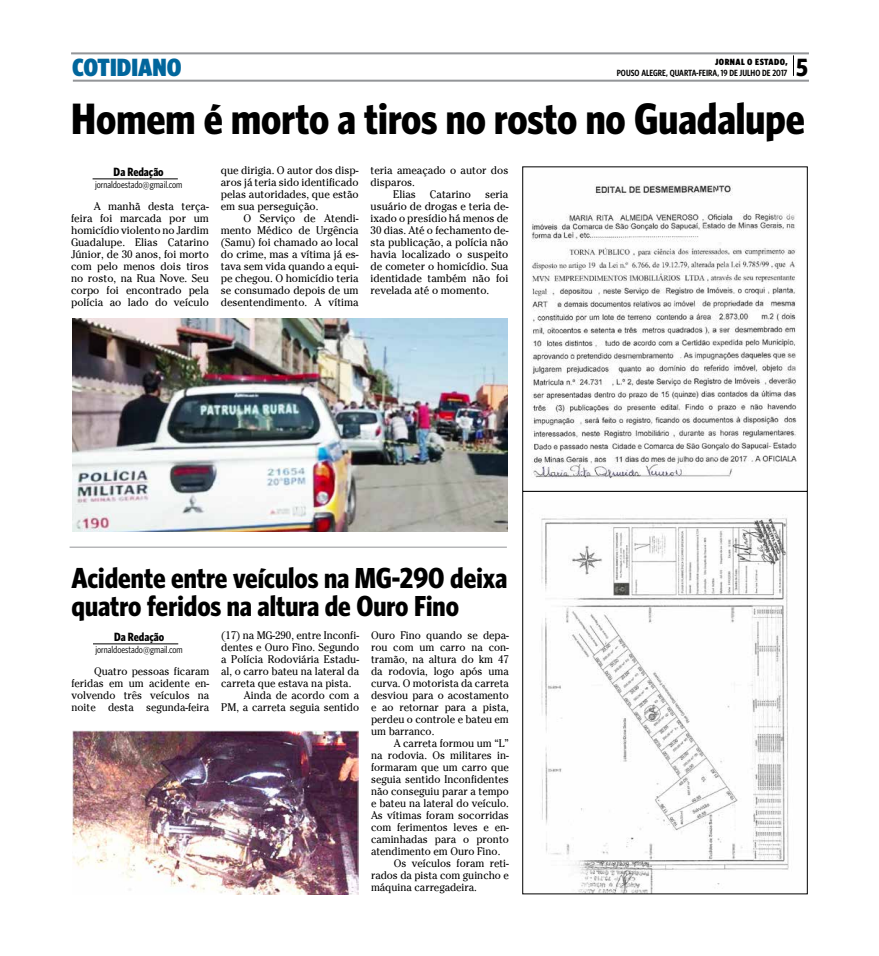
<style>
.page{position:relative;width:879px;height:956px;background:#fff}
.page>*{position:absolute;margin:0;border:0;box-sizing:border-box;transform-origin:0 0}
.t1{font:700 44px "Whitney Condensed";color:#000}
.t2{font:700 29px/28px "Whitney Condensed";color:#000}
.t3{font:900 25px "Whitney Condensed";color:#01669c}
.t4{font:700 25px "Whitney Condensed";color:#000}
.t5{font:700 12px "Whitney Condensed";color:#000}
.t6{font:11px/12px "Cheltenham Cnd N";color:#000;text-align:justify;scale:1.11 1}
.t7{font:11px/12px "Cheltenham Cnd N";color:#000;text-align:justify;scale:1.13 1}
.t8{font:10px "Whitney Condensed";color:#000}
.t9{font:600 9px "Whitney Condensed";color:#000}
.t10{font:900 9px "Whitney Condensed";letter-spacing:.05em;color:#000}
</style>
<div class="page">
<svg style="left:793px;top:55px;width:1px;height:21px"></svg>
<hr style="left:73px;top:80px;width:736px;height:2px;background:#939598">
<hr style="left:71px;top:52px;width:738px;height:2px;background:#939598">
<hr style="left:93px;top:179px;width:85px;height:1px;background:#000">
<hr style="left:70px;top:547px;width:437px;height:1px;background:#939598">
<img style="left:531px;top:184px;width:266px;height:707px">
<div style="left:522px;top:491px;width:285px;height:402px;border:1px solid #000"></div>
<img style="left:72px;top:319px;width:436px;height:212px">
<hr style="left:93px;top:643px;width:85px;height:1px;background:#000">
<img style="left:72px;top:730px;width:286px;height:163px">
<h3 class="t3" style="left:72px;top:52px;width:111px">COTIDIANO</h3>
<p class="t9" style="left:617px;top:67px;width:172px">POUSO ALEGRE, QUARTA-FEIRA, 19 DE JULHO DE 2017</p>
<h1 class="t1" style="left:71px;top:93px;width:735px">Homem é morto a tiros no rosto no Guadalupe</h1>
<p class="t10" style="left:715px;top:56px;width:74px">JORNAL O ESTADO,</p>
<h3 class="t4" style="left:796px;top:53px;width:13px">5</h3>
<p class="t5" style="left:114px;top:164px;width:52px">Da Redação</p>
<p class="t8" style="left:95px;top:178px;width:89px">jornaldoestado@gmail.com</p>
<p class="t7" style="left:71px;top:200px;width:123px;text-indent:23px">A manhã desta terça&shy;feira foi marcada por um homicídio violento no Jardim Guadalupe. Elias Catarino Júnior, de 30 anos, foi morto com pelo menos dois tiros no rosto, na Rua Nove. Seu corpo foi encontrado pela polícia ao lado do veículo</p>
<p class="t7" style="left:221px;top:164px;width:123px">que dirigia. O autor dos disp&shy;aros já teria sido identificado pelas autoridades, que estão em sua perseguição.</p>
<p class="t7" style="left:221px;top:212px;width:123px;text-indent:23px">O Serviço de Atendi&shy;mento Médico de Urgência (Samu) foi chamado ao local do crime, mas a vítima já es&shy;tava sem vida quando a equi&shy;pe chegou. O homicídio teria se consumado depois de um desentendimento. A vítima</p>
<p class="t7" style="left:371px;top:164px;width:123px">teria ameaçado o autor dos</p>
<p class="t7" style="left:371px;top:176px;width:41px">disparos.</p>
<p class="t7" style="left:393px;top:188px;width:22px">Elias</p>
<p class="t7" style="left:430px;top:188px;width:38px">Catarino</p>
<p class="t7" style="left:371px;top:188px;width:123px;text-indent:114px">seria usuário de drogas e teria de&shy;ixado o presídio há menos de 30 dias. Até o fechamento de&shy;sta publicação, a polícia não havia localizado o suspeito de cometer o homicídio. Sua identidade também não foi revelada até o momento.</p>
<h2 class="t2" style="left:71px;top:563px;width:437px">Acidente entre veículos na MG-290 deixa quatro feridos na altura de Ouro Fino</h2>
<p class="t5" style="left:114px;top:629px;width:52px">Da Redação</p>
<p class="t8" style="left:95px;top:643px;width:89px">jornaldoestado@gmail.com</p>
<p class="t6" style="left:71px;top:665px;width:126px;text-indent:23px">Quatro pessoas ficaram feridas em um acidente en&shy;volvendo três veículos na noite desta segunda-feira</p>
<p class="t6" style="left:221px;top:629px;width:126px">(17) na MG-290, entre Inconfi-</p>
<p class="t6" style="left:221px;top:641px;width:126px">dentes e Ouro Fino. Segundo</p>
<p class="t6" style="left:221px;top:653px;width:126px">a Polícia Rodoviária Estadu-</p>
<p class="t6" style="left:221px;top:665px;width:126px">al, o carro bateu na lateral da</p>
<p class="t6" style="left:221px;top:677px;width:119px">carreta que estava na pista.</p>
<p class="t6" style="left:244px;top:689px;width:105px">Ainda de acordo com a</p>
<p class="t6" style="left:221px;top:701px;width:126px">PM, a carreta seguia sentido</p>
<p class="t6" style="left:371px;top:629px;width:126px">Ouro Fino quando se depa&shy;rou com um carro na con&shy;tramão, na altura do km 47 da rodovia, logo após uma curva. O motorista da carreta desviou para o acostamento e ao retornar para a pista, perdeu o controle e bateu em um barranco.</p>
<p class="t6" style="left:394px;top:737px;width:105px">A carreta formou um “L”</p>
<p class="t6" style="left:371px;top:749px;width:126px">na rodovia. Os militares in-</p>
<p class="t6" style="left:371px;top:761px;width:126px">formaram que um carro que</p>
<p class="t6" style="left:371px;top:773px;width:126px">seguia sentido Inconfidentes</p>
<p class="t6" style="left:371px;top:785px;width:126px">não conseguiu parar a tempo</p>
<p class="t6" style="left:371px;top:797px;width:126px">e bateu na lateral do veículo.</p>
<p class="t6" style="left:371px;top:809px;width:126px">As vítimas foram socorridas</p>
<p class="t6" style="left:371px;top:821px;width:126px">com ferimentos leves e en-</p>
<p class="t6" style="left:371px;top:833px;width:126px">caminhadas para o pronto</p>
<p class="t6" style="left:371px;top:845px;width:118px">atendimento em Ouro Fino.</p>
<p class="t6" style="left:394px;top:857px;width:105px">Os veículos foram reti-</p>
<p class="t6" style="left:371px;top:869px;width:126px">rados da pista com guincho e</p>
<p class="t6" style="left:371px;top:881px;width:97px">máquina carregadeira.</p>
</div>
